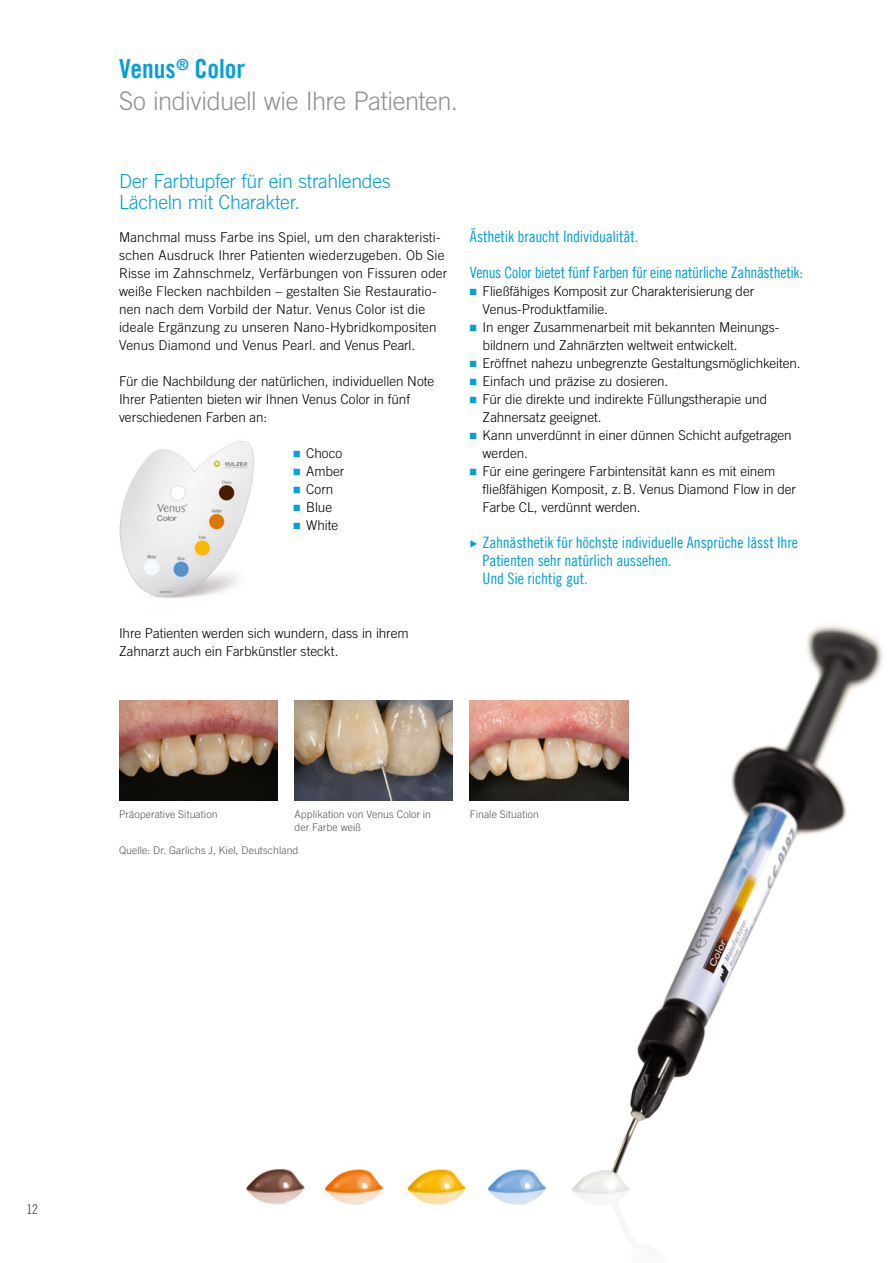
<style>
.page{position:relative;width:893px;height:1263px;background:#fff}
.page>*{position:absolute;margin:0;border:0;box-sizing:border-box;transform-origin:0 0}
.t1{font:26.25px "Trade Gothic LT Com Bd Cn 20";color:#009ee3}
.t2{font:300 25.5px "Trade Gothic LT Com";letter-spacing:-.02em;color:#919292}
.t3{font:300 19.5px/21px "Trade Gothic LT Com";letter-spacing:-.02em;color:#009ee3}
.t4{font:15.75px/18px "Trade Gothic LT Com Cn 18";letter-spacing:-.015em;color:#009ee3}
.t5{font:300 13.5px/18px "Trade Gothic LT Com";color:#000}
.t6{font:13.5px "Trade Gothic LT Com Cn 18";color:#565656}
.t7{font:300 10.5px "Trade Gothic LT Com";letter-spacing:.01em;color:#565656}
.s1{color:#009ee3}
</style>
<div class="page">
<img style="left:119px;top:625px;width:764px;height:606px">
<img style="left:119px;top:441px;width:135px;height:157px">
<img style="left:294px;top:701px;width:159px;height:99px">
<img style="left:119px;top:701px;width:158px;height:99px">
<img style="left:470px;top:701px;width:158px;height:99px">
<h1 class="t1" style="left:119px;top:53px;width:128px">Venus<sup>®</sup> Color</h1>
<h2 class="t2" style="left:119px;top:86px;width:340px">So individuell wie Ihre Patienten.</h2>
<h3 class="t3" style="left:119px;top:170px;width:273px">Der Farbtupfer für ein strahlendes<br>Lächeln mit Charakter.</h3>
<p class="t5" style="left:119px;top:228px;width:330px">Manchmal muss Farbe ins Spiel, um den charakteristi&shy;schen Ausdruck Ihrer Patienten wiederzugeben. Ob Sie Risse im Zahnschmelz, Verfärbungen von Fissuren oder weiße Flecken nachbilden – gestalten Sie Restauratio&shy;nen nach dem Vorbild der Natur. Venus Color ist die ideale Ergänzung zu unseren Nano-Hybridkompositen Venus Diamond und Venus Pearl. and Venus Pearl.</p>
<p class="t5" style="left:119px;top:372px;width:317px">Für die Nachbildung der natürlichen, individuellen Note<br>Ihrer Patienten bieten wir Ihnen Venus Color in fünf verschiedenen Farben an:</p>
<p class="t5" style="left:293px;top:444px;width:50px"><span class="s1">■</span> Choco</p>
<p class="t5" style="left:293px;top:462px;width:52px"><span class="s1">■</span> Amber</p>
<p class="t5" style="left:293px;top:480px;width:42px"><span class="s1">■</span> Corn</p>
<p class="t5" style="left:293px;top:498px;width:40px"><span class="s1">■</span> Blue</p>
<p class="t5" style="left:293px;top:516px;width:46px"><span class="s1">■</span> White</p>
<p class="t5" style="left:119px;top:624px;width:291px">Ihre Patienten werden sich wundern, dass in ihrem<br>Zahnarzt auch ein Farbkünstler steckt.</p>
<p class="t4" style="left:470px;top:227px;width:170px">Ästhetik braucht Individualität.</p>
<p class="t4" style="left:470px;top:263px;width:335px">Venus Color bietet fünf Farben für eine natürliche Zahnästhetik:</p>
<p class="t5" style="left:483px;top:282px;width:273px;text-indent:-13px"><span class="s1">■</span> Fließfähiges Komposit zur Charakterisierung der<br>Venus-Produktfamilie.</p>
<p class="t5" style="left:483px;top:318px;width:297px;text-indent:-13px"><span class="s1">■</span> In enger Zusammenarbeit mit bekannten Meinungs&shy;bildnern und Zahnärzten weltweit entwickelt.</p>
<p class="t5" style="left:470px;top:354px;width:332px"><span class="s1">■</span> Eröffnet nahezu unbegrenzte Gestaltungsmöglichkeiten.</p>
<p class="t5" style="left:470px;top:372px;width:200px"><span class="s1">■</span> Einfach und präzise zu dosieren.</p>
<p class="t5" style="left:483px;top:390px;width:286px;text-indent:-13px"><span class="s1">■</span> Für die direkte und indirekte Füllungstherapie und<br>Zahnersatz geeignet.</p>
<p class="t5" style="left:483px;top:426px;width:310px;text-indent:-13px"><span class="s1">■</span> Kann unverdünnt in einer dünnen Schicht aufgetragen werden.</p>
<p class="t5" style="left:483px;top:462px;width:315px;text-indent:-13px"><span class="s1">■</span> Für eine geringere Farbintensität kann es mit einem fließfähigen Komposit, z.B. Venus Diamond Flow in der<br>Farbe CL, verdünnt werden.</p>
<p class="t4" style="left:483px;top:533px;width:317px">Zahnästhetik für höchste individuelle Ansprüche lässt Ihre<br>Patienten sehr natürlich aussehen.<br>Und Sie richtig gut.</p>
<p class="t7" style="left:119px;top:808px;width:100px">Präoperative Situation</p>
<p class="t7" style="left:294px;top:808px;width:138px">Applikation von Venus Color in</p>
<p class="t7" style="left:470px;top:808px;width:71px">Finale Situation</p>
<p class="t7" style="left:294px;top:821px;width:68px">der Farbe weiß</p>
<p class="t7" style="left:119px;top:844px;width:181px">Quelle: Dr. Garlichs J, Kiel, Deutschland</p>
<p class="t6" style="left:26px;top:1201px;width:13px">12</p>
</div>
